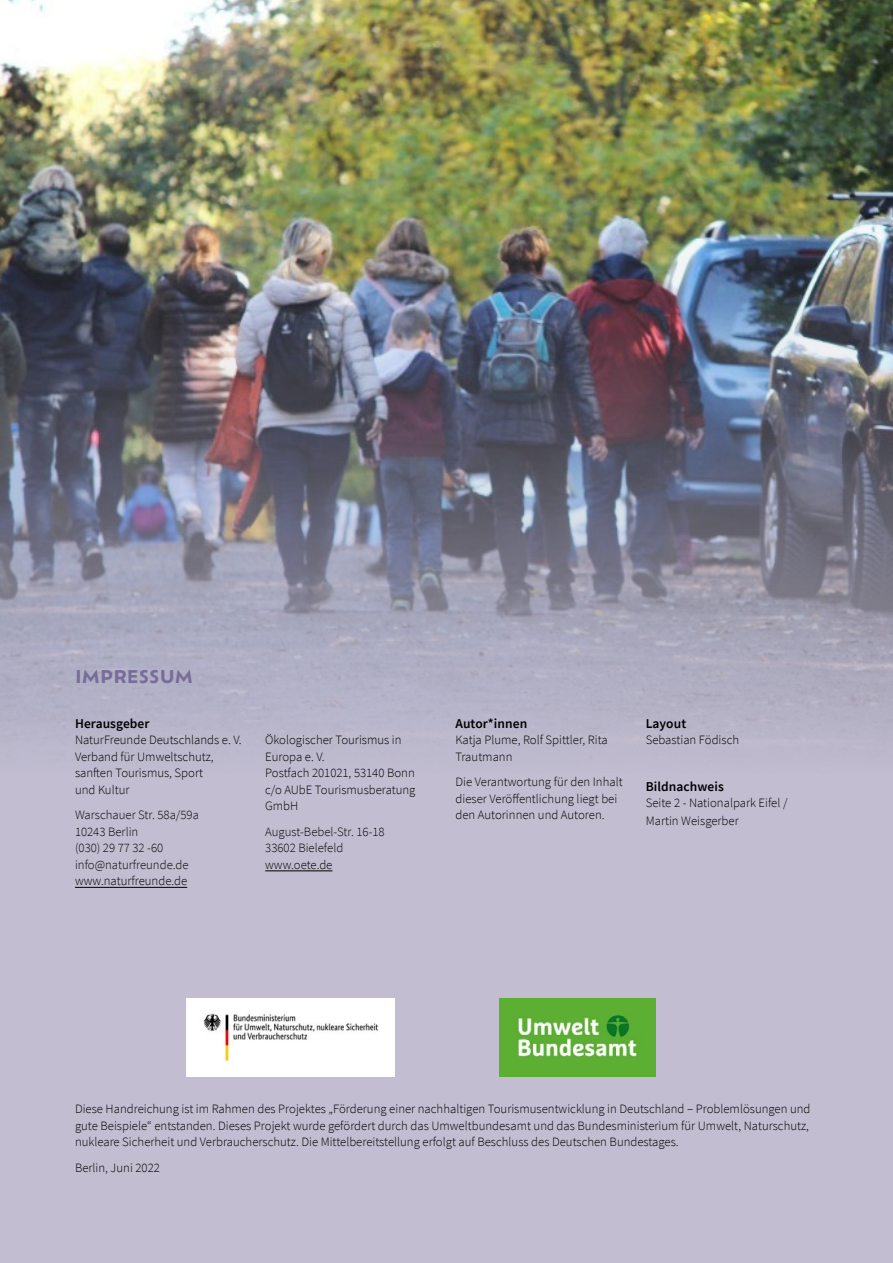
<style>
.page{position:relative;width:893px;height:1263px;background:#fff}
.page>*{position:absolute;margin:0;border:0;box-sizing:border-box;transform-origin:0 0}
.t1{font:700 17.25px "Ofelia Text";letter-spacing:.01em;color:#786d99}
.t2{font:600 13.5px "Source Sans Pro";letter-spacing:.005em;color:#000}
.t3{font:300 12.75px/16.5px "Source Sans Pro";color:#000}
.t4{font:300 12.75px/16.5px "Source Sans Pro";color:#050505}
.s1{color:#050505}
</style>
<div class="page">
<div style="left:0;top:773px;width:893px;height:490px;background:#c2bdd1"></div>
<img style="left:0;top:0;width:893px;height:773px">
<hr style="left:75px;top:887px;width:112px;height:1px;background:#000">
<hr style="left:265px;top:870px;width:67px;height:1px;background:#000">
<img style="left:186px;top:999px;width:208px;height:78px">
<img style="left:500px;top:999px;width:155px;height:78px">
<h1 class="t1" style="left:75px;top:663px;width:120px">IMPRESSUM</h1>
<p class="t2" style="left:75px;top:714px;width:76px">Herausgeber</p>
<p class="t3" style="left:75px;top:732px;width:168px">NaturFreunde Deutschlands e. V.<br>Verband für Umweltschutz, sanften Tourismus, Sport<br>und Kultur</p>
<p class="t4" style="left:75px;top:807px;width:125px">Warschauer Str. 58a/59a<br>10243 Berlin<br>(030) 29 77 32 -60 info@naturfreunde.de</p>
<p class="t3" style="left:75px;top:873px;width:114px">www.naturfreunde.de</p>
<p class="t3" style="left:265px;top:732px;width:152px">Ökologischer Tourismus in<br>Europa e. V.<br>Postfach 201021, 53140 Bonn c/o AUbE Tourismusberatung<br>GmbH</p>
<p class="t4" style="left:265px;top:823px;width:121px">August-Bebel-Str. 16-18<br>33602 Bielefeld</p>
<p class="t3" style="left:265px;top:856px;width:69px">www.oete.de</p>
<p class="t2" style="left:455px;top:714px;width:73px">Autor*innen</p>
<p class="t3" style="left:455px;top:732px;width:154px">Katja Plume, Rolf Spittler, Rita<br>Trautmann</p>
<p class="t3" style="left:455px;top:774px;width:169px">Die Verantwortung für den Inhalt dieser Veröffentlichung liegt bei den Autorinnen und Autoren.</p>
<p class="t2" style="left:646px;top:714px;width:42px">Layout</p>
<p class="t3" style="left:646px;top:732px;width:95px">Sebastian Födisch</p>
<p class="t2" style="left:646px;top:777px;width:80px">Bildnachweis</p>
<p class="t3" style="left:646px;top:794px;width:143px;line-height:18px">Seite 2 - Nationalpark Eifel <span class="s1">/<br></span>Martin Weisgerber</p>
<p class="t3" style="left:75px;top:1101px;width:737px;text-align:justify">Diese Handreichung ist im Rahmen des Projektes „Förderung einer nachhaltigen Tourismusentwicklung in Deutschland – Problemlösungen und gute Beispiele“ entstanden. Dieses Projekt wurde gefördert durch das Umweltbundesamt und das Bundesministerium für Umwelt, Naturschutz, nukleare Sicherheit und Verbraucherschutz. Die Mittelbereitstellung erfolgt auf Beschluss des Deutschen Bundestages.</p>
<p class="t3" style="left:75px;top:1159px;width:86px">Berlin, Juni 2022</p>
</div>
